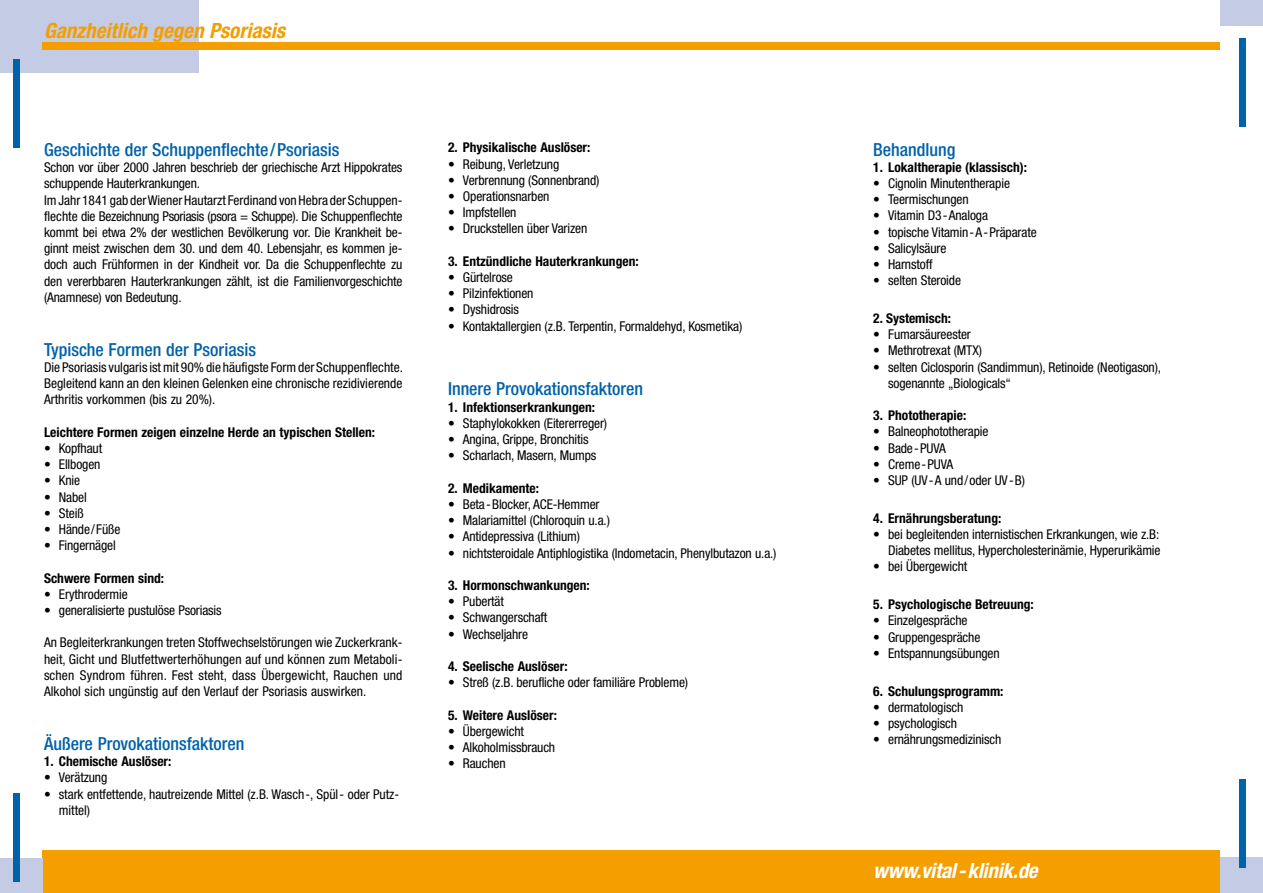
<style>
.page{position:relative;width:1263px;height:893px;background:#fff}
.page>*{position:absolute;margin:0;border:0;box-sizing:border-box;transform-origin:0 0}
.t1{font:italic 700 condensed 21px "Helvetica Neue LT";color:#f49e00}
.t2{font:italic 700 condensed 21px "Helvetica Neue LT";letter-spacing:-.01em;color:#fff}
.t3{font:500 condensed 18px "Helvetica Neue LT";color:#0062a9}
.t4{font:condensed 13.5px/16.2px "Helvetica Neue LT";letter-spacing:-.01em;color:#000}
.t5{font:700 condensed 13.5px "Helvetica Neue LT";color:#000}
.s1{font-weight:500}
</style>
<div class="page">
<div style="left:0;top:0;width:199px;height:72px;background:#c3cbe5"></div>
<div style="left:43px;top:850px;width:1177px;height:43px;background:#f49e00"></div>
<div style="left:0;top:859px;width:43px;height:34px;background:#c3cbe5"></div>
<div style="left:1220px;top:0;width:43px;height:26px;background:#c3cbe5"></div>
<div style="left:1220px;top:857px;width:43px;height:36px;background:#c3cbe5"></div>
<div style="left:13px;top:60px;width:7px;height:88px;background:#0062a9"></div>
<div style="left:1239px;top:38px;width:7px;height:89px;background:#0062a9"></div>
<div style="left:13px;top:793px;width:7px;height:88px;background:#0062a9"></div>
<div style="left:1239px;top:780px;width:7px;height:88px;background:#0062a9"></div>
<div style="left:43px;top:43px;width:1177px;height:7px;background:#f49e00"></div>
<h1 class="t1" style="left:44px;top:18px;width:243px">Ganzheitlich gegen Psoriasis</h1>
<h2 class="t3" style="left:44px;top:139px;width:297px">Geschichte der Schuppenflechte/Psoriasis</h2>
<p class="t4" style="left:44px;top:159px;width:360px">Schon vor über 2000 Jahren beschrieb der griechische Arzt Hippokrates schuppende Hauterkrankungen.<br>Im Jahr 1841 gab der Wiener Hautarzt Ferdinand von Hebra der Schuppen&shy;flechte die Bezeichnung Psoriasis (psora = Schuppe). Die Schuppenflechte kommt bei etwa 2% der westlichen Bevölkerung vor. Die Krankheit be&shy;ginnt meist zwischen dem 30. und dem 40. Lebensjahr, es kommen je&shy;doch auch Frühformen in der Kindheit vor. Da die Schuppenflechte zu den vererbbaren Hauterkrankungen zählt, ist die Familienvorgeschichte (Anamnese) von Bedeutung.</p>
<h2 class="t3" style="left:44px;top:339px;width:213px">Typische Formen der Psoriasis</h2>
<p class="t4" style="left:44px;top:359px;width:360px;text-align:justify">Die Psoriasis vulgaris ist mit 90% die häufigste Form der Schuppenflechte.<br>Begleitend kann an den kleinen Gelenken eine chronische rezidivierende Arthritis vorkommen (bis zu 20%).</p>
<p class="t5" style="left:44px;top:424px;width:333px">Leichtere Formen zeigen einzelne Herde an typischen Stellen:</p>
<p class="t4" style="left:44px;top:440px;width:60px"><span class="s1">•</span> Kopfhaut</p>
<p class="t4" style="left:44px;top:456px;width:58px"><span class="s1">•</span> Ellbogen</p>
<p class="t4" style="left:44px;top:472px;width:38px"><span class="s1">•</span> Knie</p>
<p class="t4" style="left:44px;top:489px;width:44px"><span class="s1">•</span> Nabel</p>
<p class="t4" style="left:44px;top:505px;width:41px"><span class="s1">•</span> Steiß</p>
<p class="t4" style="left:44px;top:521px;width:78px"><span class="s1">•</span> Hände/Füße</p>
<p class="t4" style="left:44px;top:537px;width:73px"><span class="s1">•</span> Fingernägel</p>
<p class="t5" style="left:44px;top:570px;width:122px">Schwere Formen sind:</p>
<p class="t4" style="left:44px;top:586px;width:85px"><span class="s1">•</span> Erythrodermie</p>
<p class="t4" style="left:44px;top:602px;width:179px"><span class="s1">•</span> generalisierte pustulöse Psoriasis</p>
<p class="t4" style="left:44px;top:634px;width:360px;text-align:justify">An Begleiterkrankungen treten Stoffwechselstörungen wie Zuckerkrank&shy;heit, Gicht und Blutfettwerterhöhungen auf und können zum Metaboli&shy;schen Syndrom führen. Fest steht, dass Übergewicht, Rauchen und Alkohol sich ungünstig auf den Verlauf der Psoriasis auswirken.</p>
<h2 class="t3" style="left:44px;top:733px;width:202px">Äußere Provokationsfaktoren</h2>
<p class="t5" style="left:44px;top:753px;width:129px">1. Chemische Auslöser:</p>
<p class="t4" style="left:44px;top:769px;width:65px"><span class="s1">•</span> Verätzung</p>
<p class="t4" style="left:59px;top:786px;width:342px;text-indent:-15px"><span class="s1">•</span> stark entfettende, hautreizende Mittel (z.B. Wasch-, Spül- oder Putz&shy;mittel)</p>
<p class="t5" style="left:448px;top:139px;width:144px">2. Physikalische Auslöser:</p>
<p class="t4" style="left:448px;top:156px;width:113px"><span class="s1">•</span> Reibung, Verletzung</p>
<p class="t4" style="left:448px;top:172px;width:153px"><span class="s1">•</span> Verbrennung (Sonnenbrand)</p>
<p class="t4" style="left:448px;top:188px;width:103px"><span class="s1">•</span> Operationsnarben</p>
<p class="t4" style="left:448px;top:204px;width:70px"><span class="s1">•</span> Impfstellen</p>
<p class="t4" style="left:448px;top:220px;width:141px"><span class="s1">•</span> Druckstellen über Varizen</p>
<p class="t5" style="left:448px;top:253px;width:192px">3. Entzündliche Hauterkrankungen:</p>
<p class="t4" style="left:448px;top:269px;width:66px"><span class="s1">•</span> Gürtelrose</p>
<p class="t4" style="left:448px;top:285px;width:87px"><span class="s1">•</span> Pilzinfektionen</p>
<p class="t4" style="left:448px;top:301px;width:72px"><span class="s1">•</span> Dyshidrosis</p>
<p class="t4" style="left:448px;top:318px;width:296px"><span class="s1">•</span> Kontaktallergien (z.B. Terpentin, Formaldehyd, Kosmetika)</p>
<h2 class="t3" style="left:448px;top:378px;width:197px">Innere Provokationsfaktoren</h2>
<p class="t5" style="left:448px;top:399px;width:149px">1. Infektionserkrankungen:</p>
<p class="t4" style="left:448px;top:415px;width:161px"><span class="s1">•</span> Staphylokokken (Eitererreger)</p>
<p class="t4" style="left:448px;top:431px;width:142px"><span class="s1">•</span> Angina, Grippe, Bronchitis</p>
<p class="t4" style="left:448px;top:447px;width:150px"><span class="s1">•</span> Scharlach, Masern, Mumps</p>
<p class="t5" style="left:448px;top:480px;width:93px">2. Medikamente:</p>
<p class="t4" style="left:448px;top:496px;width:153px"><span class="s1">•</span> Beta-Blocker, ACE-Hemmer</p>
<p class="t4" style="left:448px;top:512px;width:163px"><span class="s1">•</span> Malariamittel (Chloroquin u.a.)</p>
<p class="t4" style="left:448px;top:528px;width:134px"><span class="s1">•</span> Antidepressiva (Lithium)</p>
<p class="t4" style="left:448px;top:544px;width:330px"><span class="s1">•</span> nichtsteroidale Antiphlogistika (Indometacin, Phenylbutazon u.a.)</p>
<p class="t5" style="left:448px;top:577px;width:143px">3. Hormonschwankungen:</p>
<p class="t4" style="left:448px;top:593px;width:57px"><span class="s1">•</span> Pubertät</p>
<p class="t4" style="left:448px;top:609px;width:101px"><span class="s1">•</span> Schwangerschaft</p>
<p class="t4" style="left:448px;top:625px;width:82px"><span class="s1">•</span> Wechseljahre</p>
<p class="t5" style="left:448px;top:658px;width:121px">4. Seelische Auslöser:</p>
<p class="t4" style="left:448px;top:674px;width:242px"><span class="s1">•</span> Streß (z.B. berufliche oder familiäre Probleme)</p>
<p class="t5" style="left:448px;top:706px;width:110px">5. Weitere Auslöser:</p>
<p class="t4" style="left:448px;top:723px;width:78px"><span class="s1">•</span> Übergewicht</p>
<p class="t4" style="left:448px;top:739px;width:109px"><span class="s1">•</span> Alkoholmissbrauch</p>
<p class="t4" style="left:448px;top:755px;width:59px"><span class="s1">•</span> Rauchen</p>
<h2 class="t3" style="left:873px;top:138px;width:84px">Behandlung</h2>
<p class="t5" style="left:873px;top:159px;width:155px">1. Lokaltherapie (klassisch):</p>
<p class="t4" style="left:873px;top:175px;width:138px"><span class="s1">•</span> Cignolin Minutentherapie</p>
<p class="t4" style="left:873px;top:191px;width:97px"><span class="s1">•</span> Teermischungen</p>
<p class="t4" style="left:873px;top:207px;width:116px"><span class="s1">•</span> Vitamin D3-Analoga</p>
<p class="t4" style="left:873px;top:224px;width:165px"><span class="s1">•</span> topische Vitamin-A-Präparate</p>
<p class="t4" style="left:873px;top:240px;width:75px"><span class="s1">•</span> Salicylsäure</p>
<p class="t4" style="left:873px;top:256px;width:61px"><span class="s1">•</span> Harnstoff</p>
<p class="t4" style="left:873px;top:272px;width:89px"><span class="s1">•</span> selten Steroide</p>
<p class="t5" style="left:873px;top:310px;width:79px">2. Systemisch:</p>
<p class="t4" style="left:873px;top:326px;width:99px"><span class="s1">•</span> Fumarsäureester</p>
<p class="t4" style="left:873px;top:342px;width:110px"><span class="s1">•</span> Methrotrexat (MTX)</p>
<p class="t4" style="left:888px;top:359px;width:274px;text-indent:-15px"><span class="s1">•</span> selten Ciclosporin (Sandimmun), Retinoide (Neotigason), sogenannte „Biologicals“</p>
<p class="t5" style="left:873px;top:407px;width:95px">3. Phototherapie:</p>
<p class="t4" style="left:873px;top:423px;width:117px"><span class="s1">•</span> Balneophototherapie</p>
<p class="t4" style="left:873px;top:440px;width:74px"><span class="s1">•</span> Bade-PUVA</p>
<p class="t4" style="left:873px;top:456px;width:81px"><span class="s1">•</span> Creme-PUVA</p>
<p class="t4" style="left:873px;top:472px;width:153px"><span class="s1">•</span> SUP (UV-A und/oder UV-B)</p>
<p class="t5" style="left:873px;top:510px;width:130px">4. Ernährungsberatung:</p>
<p class="t4" style="left:873px;top:526px;width:289px;text-align:right"><span class="s1">•</span> bei begleitenden internistischen Erkrankungen, wie z.B:<br>Diabetes mellitus, Hypercholesterinämie, Hyperurikämie</p>
<p class="t4" style="left:873px;top:558px;width:96px"><span class="s1">•</span> bei Übergewicht</p>
<p class="t5" style="left:873px;top:596px;width:162px">5. Psychologische Betreuung:</p>
<p class="t4" style="left:873px;top:612px;width:96px"><span class="s1">•</span> Einzelgespräche</p>
<p class="t4" style="left:873px;top:629px;width:109px"><span class="s1">•</span> Gruppengespräche</p>
<p class="t4" style="left:873px;top:645px;width:128px"><span class="s1">•</span> Entspannungsübungen</p>
<p class="t5" style="left:873px;top:683px;width:132px">6. Schulungsprogramm:</p>
<p class="t4" style="left:873px;top:699px;width:91px"><span class="s1">•</span> dermatologisch</p>
<p class="t4" style="left:873px;top:715px;width:85px"><span class="s1">•</span> psychologisch</p>
<p class="t4" style="left:873px;top:731px;width:130px"><span class="s1">•</span> ernährungsmedizinisch</p>
<h1 class="t2" style="left:873px;top:858px;width:166px">www.vital-klinik.de</h1>
</div>
